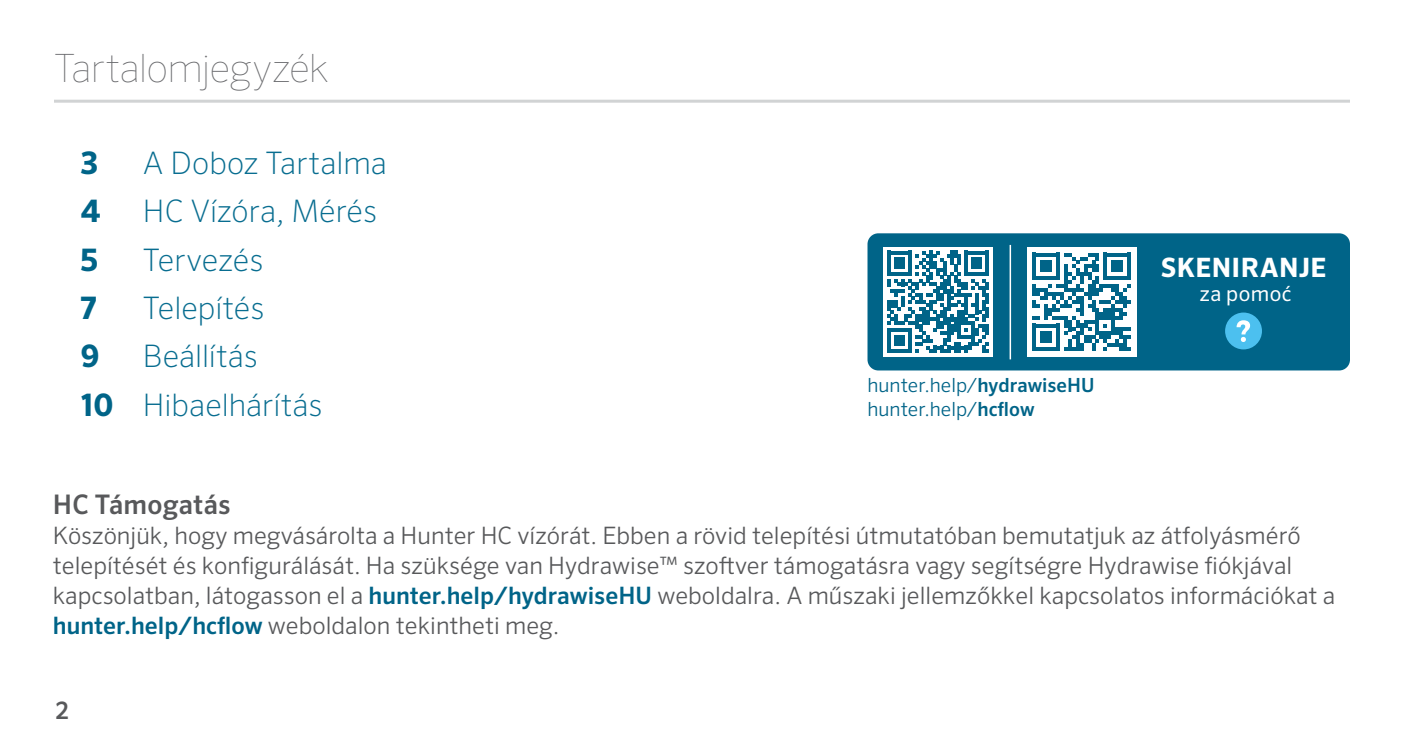
<style>
.page{position:relative;width:1404px;height:756px;background:#fff}
.page>*{position:absolute;margin:0;border:0;box-sizing:border-box;transform-origin:0 0}
.t1{font:100 39px "Sero Pro";letter-spacing:-.01em;color:#696a6d}
.t2{font:200 30.9px/48.3px "Sero Pro";color:#086d90;text-align:center}
.t3{font:700 30.9px "Sero Pro";color:#006488}
.t4{font:500 27px "Sero Pro";letter-spacing:.01em;color:#58595b}
.t5{font:700 26.7px "Sero Pro";letter-spacing:.015em;color:#fff}
.t6{font:300 24px/30px "Sero Pro";color:#58595b}
.t7{font:500 24px "Sero Pro";color:#58595b}
.t8{font:21px "Sero Pro";letter-spacing:.025em;color:#fff}
.t9{font:300 19.5px/23.4px "Sero Pro";color:#006488}
.s1{font-weight:700;color:#006488}
.s2{font-weight:500}
.s3{font-weight:500;color:#006488}
</style>
<div class="page">
<hr style="left:54px;top:100px;width:1296px;height:3px;background:#d1d3d4">
<div style="left:868px;top:233px;width:482px;height:137px;background:#006488;border-radius:11px"></div>
<div style="left:883px;top:247px;width:110px;height:110px;background:#fff"></div>
<svg style="left:887px;top:251px;width:102px;height:102px"></svg>
<div style="left:1027px;top:247px;width:109px;height:110px;background:#fff"></div>
<svg style="left:1032px;top:253px;width:99px;height:98px"></svg>
<hr style="left:1010px;top:245px;width:1px;height:114px;background:#fff">
<div style="left:1225px;top:313px;width:37px;height:36px;background:#4cc0ef;border-radius:50%"></div>
<svg style="left:1237px;top:320px;width:13px;height:22px"></svg>
<h1 class="t1" style="left:54px;top:45px;width:276px">Tartalomjegyzék</h1>
<p class="t3" style="left:81px;top:144px;width:19px">3</p>
<p class="t2" style="left:143px;top:139px;width:246px">A Doboz Tartalma</p>
<p class="t3" style="left:81px;top:193px;width:21px">4</p>
<p class="t2" style="left:143px;top:187px;width:236px">HC Vízóra, Mérés</p>
<p class="t3" style="left:81px;top:241px;width:19px">5</p>
<p class="t2" style="left:143px;top:235px;width:122px">Tervezés</p>
<p class="t3" style="left:81px;top:289px;width:17px">7</p>
<p class="t2" style="left:143px;top:284px;width:123px">Telepítés</p>
<p class="t3" style="left:81px;top:338px;width:20px">9</p>
<p class="t2" style="left:81px;top:332px;width:243px">Beállítás<br><span class="s1">10</span> Hibaelhárítás</p>
<p class="t9" style="left:868px;top:373px;width:229px">hunter.help/<span class="s2">hydrawiseHU </span>hunter.help/<span class="s2">hcflow</span></p>
<p class="t5" style="left:1161px;top:251px;width:167px">SKENIRANJE</p>
<p class="t8" style="left:1200px;top:281px;width:93px">za pomoć</p>
<p class="t4" style="left:53px;top:488px;width:179px">HC Támogatás</p>
<p class="t6" style="left:53px;top:520px;width:1284px">Köszönjük, hogy megvásárolta a Hunter HC vízórát. Ebben a rövid telepítési útmutatóban bemutatjuk az átfolyásmérő telepítését és konfigurálását. Ha szüksége van Hydrawise™ szoftver támogatásra vagy segítségre Hydrawise fiókjával kapcsolatban, látogasson el a <span class="s3">hunter.help/hydrawiseHU</span> weboldalra. A műszaki jellemzőkkel kapcsolatos információkat a <span class="s3">hunter.help/hcflow</span> weboldalon tekintheti meg.</p>
<p class="t7" style="left:56px;top:696px;width:15px">2</p>
</div>
